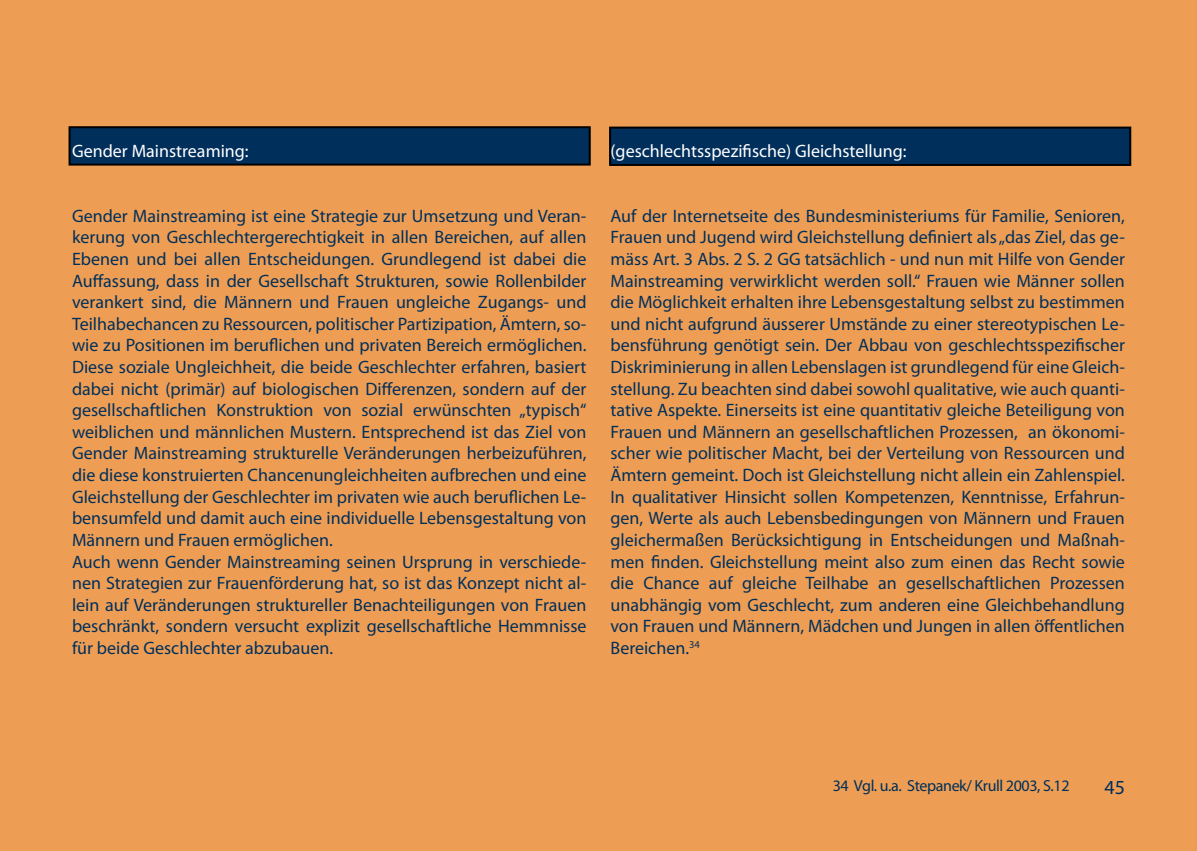
<style>
.page{position:relative;width:1197px;height:851px;background:#fff}
.page>*{position:absolute;margin:0;border:0;box-sizing:border-box;transform-origin:0 0}
.t1{font:20px "Myriad Pro";color:#002f5b}
.t2{font:18px/21.6px "Myriad Pro";color:#002f5b}
.t3{font:18px "Myriad Pro";color:#fff}
.t4{font:16px "Myriad Pro";letter-spacing:-.025em;color:#002f5b}
</style>
<div class="page">
<div style="left:0;top:0;width:1196px;height:850px;background:#ee9e54"></div>
<div style="left:610px;top:127px;width:520px;height:38px;background:#002f5b"></div>
<div style="left:609px;top:126px;width:522px;height:40px;border:2px solid #000"></div>
<div style="left:70px;top:127px;width:519px;height:37px;background:#002f5b"></div>
<div style="left:69px;top:126px;width:521px;height:39px;border:2px solid #000"></div>
<p class="t3" style="left:72px;top:140px;width:178px">Gender Mainstreaming:</p>
<p class="t2" style="left:72px;top:204px;width:516px">Gender Mainstreaming ist eine Strategie zur Umsetzung und Veran&shy;kerung von Geschlechtergerechtigkeit in allen Bereichen, auf allen Ebenen und bei allen Entscheidungen. Grundlegend ist dabei die Auffassung, dass in der Gesellschaft Strukturen, sowie Rollenbilder verankert sind, die Männern und Frauen ungleiche Zugangs- und Teilhabechancen zu Ressourcen, politischer Partizipation, Ämtern, so&shy;wie zu Positionen im beruflichen und privaten Bereich ermöglichen.<br>Diese soziale Ungleichheit, die beide Geschlechter erfahren, basiert dabei nicht (primär) auf biologischen Differenzen, sondern auf der gesellschaftlichen Konstruktion von sozial erwünschten „typisch“ weiblichen und männlichen Mustern. Entsprechend ist das Ziel von Gender Mainstreaming strukturelle Veränderungen herbeizuführen, die diese konstruierten Chancenungleichheiten aufbrechen und eine Gleichstellung der Geschlechter im privaten wie auch beruflichen Le&shy;bensumfeld und damit auch eine individuelle Lebensgestaltung von Männern und Frauen ermöglichen.<br>Auch wenn Gender Mainstreaming seinen Ursprung in verschiede&shy;nen Strategien zur Frauenförderung hat, so ist das Konzept nicht al&shy;lein auf Veränderungen struktureller Benachteiligungen von Frauen beschränkt, sondern versucht explizit gesellschaftliche Hemmnisse für beide Geschlechter abzubauen.</p>
<p class="t3" style="left:610px;top:140px;width:297px">(geschlechtsspezifische) Gleichstellung:</p>
<p class="t2" style="left:610px;top:204px;width:516px;text-align:justify">Auf der Internetseite des Bundesministeriums für Familie, Senioren, Frauen und Jugend wird Gleichstellung definiert als „das Ziel, das ge&shy;mäss Art. 3 Abs. 2 S. 2 GG tatsächlich - und nun mit Hilfe von Gender Mainstreaming verwirklicht werden soll.“ Frauen wie Männer sollen die Möglichkeit erhalten ihre Lebensgestaltung selbst zu bestimmen und nicht aufgrund äusserer Umstände zu einer stereotypischen Le&shy;bensführung genötigt sein. Der Abbau von geschlechtsspezifischer Diskriminierung in allen Lebenslagen ist grundlegend für eine Gleich&shy;stellung. Zu beachten sind dabei sowohl qualitative, wie auch quanti&shy;tative Aspekte. Einerseits ist eine quantitativ gleiche Beteiligung von Frauen und Männern an gesellschaftlichen Prozessen, an ökonomi&shy;scher wie politischer Macht, bei der Verteilung von Ressourcen und Ämtern gemeint. Doch ist Gleichstellung nicht allein ein Zahlenspiel.<br>In qualitativer Hinsicht sollen Kompetenzen, Kenntnisse, Erfahrun&shy;gen, Werte als auch Lebensbedingungen von Männern und Frauen gleichermaßen Berücksichtigung in Entscheidungen und Maßnah&shy;men finden. Gleichstellung meint also zum einen das Recht sowie die Chance auf gleiche Teilhabe an gesellschaftlichen Prozessen unabhängig vom Geschlecht, zum anderen eine Gleichbehandlung von Frauen und Männern, Mädchen und Jungen in allen öffentlichen Bereichen.<sup>34</sup></p>
<p class="t4" style="left:832px;top:775px;width:238px">34 Vgl. u.a. Stepanek/ Krull 2003, S.12</p>
<p class="t1" style="left:1104px;top:774px;width:22px">45</p>
</div>
